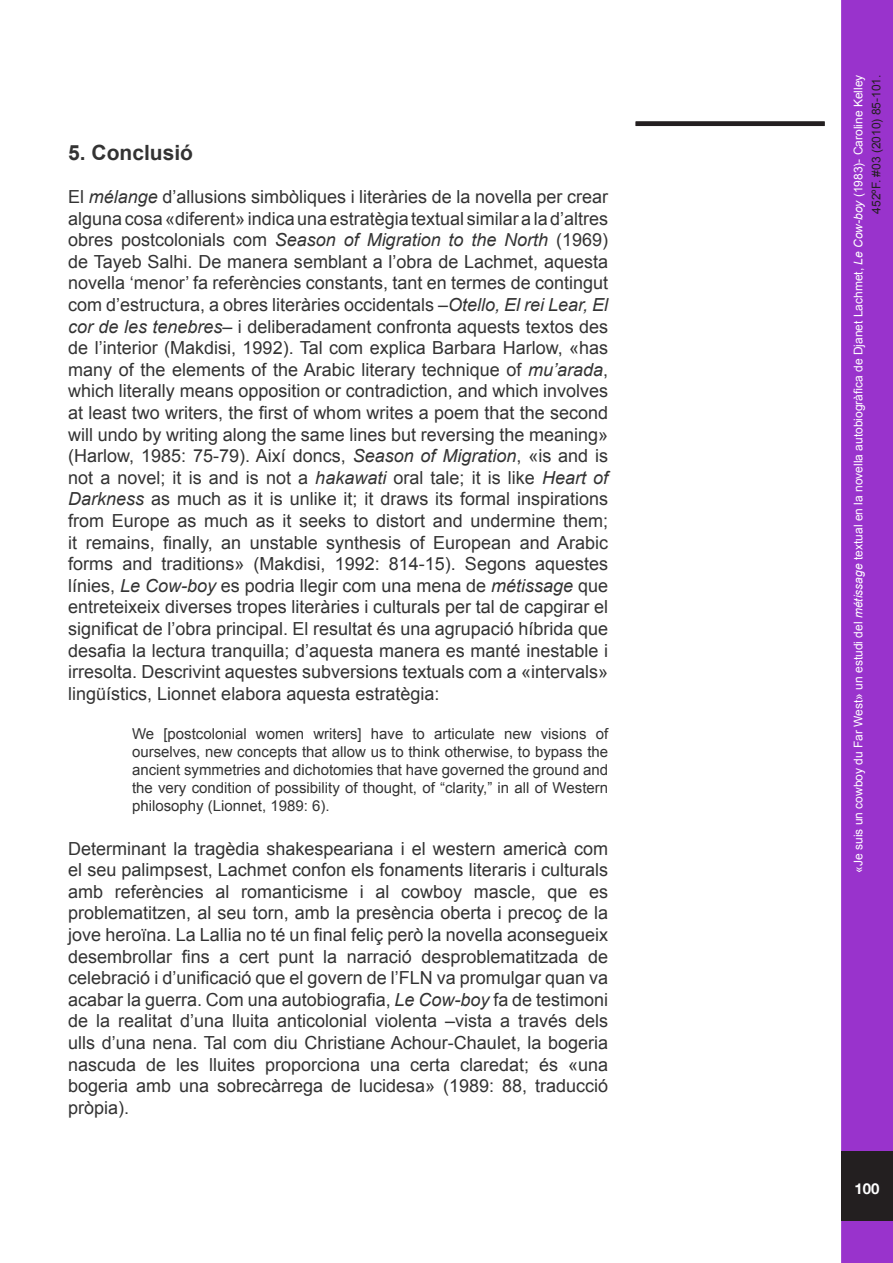
<style>
.page{position:relative;width:893px;height:1263px;background:#fff}
.page>*{position:absolute;margin:0;border:0;box-sizing:border-box;transform-origin:0 0}
.t1{font:700 21px "Arial";color:#333}
.t2{font:18px/21.6px "Arial";color:#333;text-align:justify}
.t3{font:15px/18px "Arial";color:#333;text-align:justify}
.t4{font:700 15px "Helvetica Neue";color:#fff}
.t5{font:12px/18px "Arial";color:#fff;text-align:right}
.s1{font-style:italic}
.s2{color:#231f20}
</style>
<div class="page">
<div style="left:841px;top:0;width:52px;height:1263px;background:#93c;border:3px solid #93c"></div>
<div style="left:841px;top:1151px;width:52px;height:70px;background:#231f20"></div>
<div style="left:636px;top:121px;width:189px;height:5px;background:#231f20"></div>
<p class="t1" style="left:68px;top:138px;width:126px">5. Conclusió</p>
<p class="t2" style="left:68px;top:186px;width:541px">El <span class="s1">mélange</span> d’allusions simbòliques i literàries de la novella per crear alguna cosa «diferent» indica una estratègia textual similar a la d’altres obres postcolonials com <span class="s1">Season of Migration to the North</span> (1969) de Tayeb Salhi. De manera semblant a l’obra de Lachmet, aquesta novella ‘menor’ fa referències constants, tant en termes de contingut com d’estructura, a obres literàries occidentals –<span class="s1">Otello, El rei Lear, El cor de les tenebres</span>– i deliberadament confronta aquests textos des de l’interior (Makdisi, 1992). Tal com explica Barbara Harlow, «has many of the elements of the Arabic literary technique of <span class="s1">mu’arada</span>, which literally means opposition or contradiction, and which involves at least two writers, the first of whom writes a poem that the second will undo by writing along the same lines but reversing the meaning» (Harlow, 1985: 75-79). Així doncs, <span class="s1">Season of Migration</span>, «is and is not a novel; it is and is not a <span class="s1">hakawati</span> oral tale; it is like <span class="s1">Heart of Darkness</span> as much as it is unlike it; it draws its formal inspirations from Europe as much as it seeks to distort and undermine them; it remains, finally, an unstable synthesis of European and Arabic forms and traditions» (Makdisi, 1992: 814-15). Segons aquestes línies, <span class="s1">Le Cow-boy</span> es podria llegir com una mena de <span class="s1">métissage</span> que entreteixeix diverses tropes literàries i culturals per tal de capgirar el significat de l’obra principal. El resultat és una agrupació híbrida que desafia la lectura tranquilla; d’aquesta manera es manté inestable i irresolta. Descrivint aquestes subversions textuals com a «intervals» lingüístics, Lionnet elabora aquesta estratègia:</p>
<p class="t3" style="left:132px;top:725px;width:478px">We [postcolonial women writers] have to articulate new visions of ourselves, new concepts that allow us to think otherwise, to bypass the ancient symmetries and dichotomies that have governed the ground and the very condition of possibility of thought, of “clarity,” in all of Western philosophy (Lionnet, 1989: 6).</p>
<p class="t2" style="left:68px;top:838px;width:541px">Determinant la tragèdia shakespeariana i el western americà com el seu palimpsest, Lachmet confon els fonaments literaris i culturals amb referències al romanticisme i al cowboy mascle, que es problematitzen, al seu torn, amb la presència oberta i precoç de la jove heroïna. La Lallia no té un final feliç però la novella aconsegueix desembrollar fins a cert punt la narració desproblematitzada de celebració i d’unificació que el govern de l’FLN va promulgar quan va acabar la guerra. Com una autobiografia, <span class="s1">Le Cow-boy</span> fa de testimoni de la realitat d’una lluita anticolonial violenta –vista a través dels ulls d’una nena. Tal com diu Christiane Achour-Chaulet, la bogeria nascuda de les lluites proporciona una certa claredat; és «una bogeria amb una sobrecàrrega de lucidesa» (1989: 88, traducció pròpia).</p>
<p class="t5" style="left:849px;top:873px;width:800px;rotate:-90deg">«Je suis un cowboy du Far West» un estudi del <span class="s1">métissage</span> textual en la novella autobiogràfica de Djanet Lachmet, <span class="s1">Le Cow-boy</span> (1983)- Caroline Kelley<br><span class="s2">452ºF. #03 (2010) 85-101.</span></p>
<p class="t4" style="left:854px;top:1179px;width:27px">100</p>
</div>
